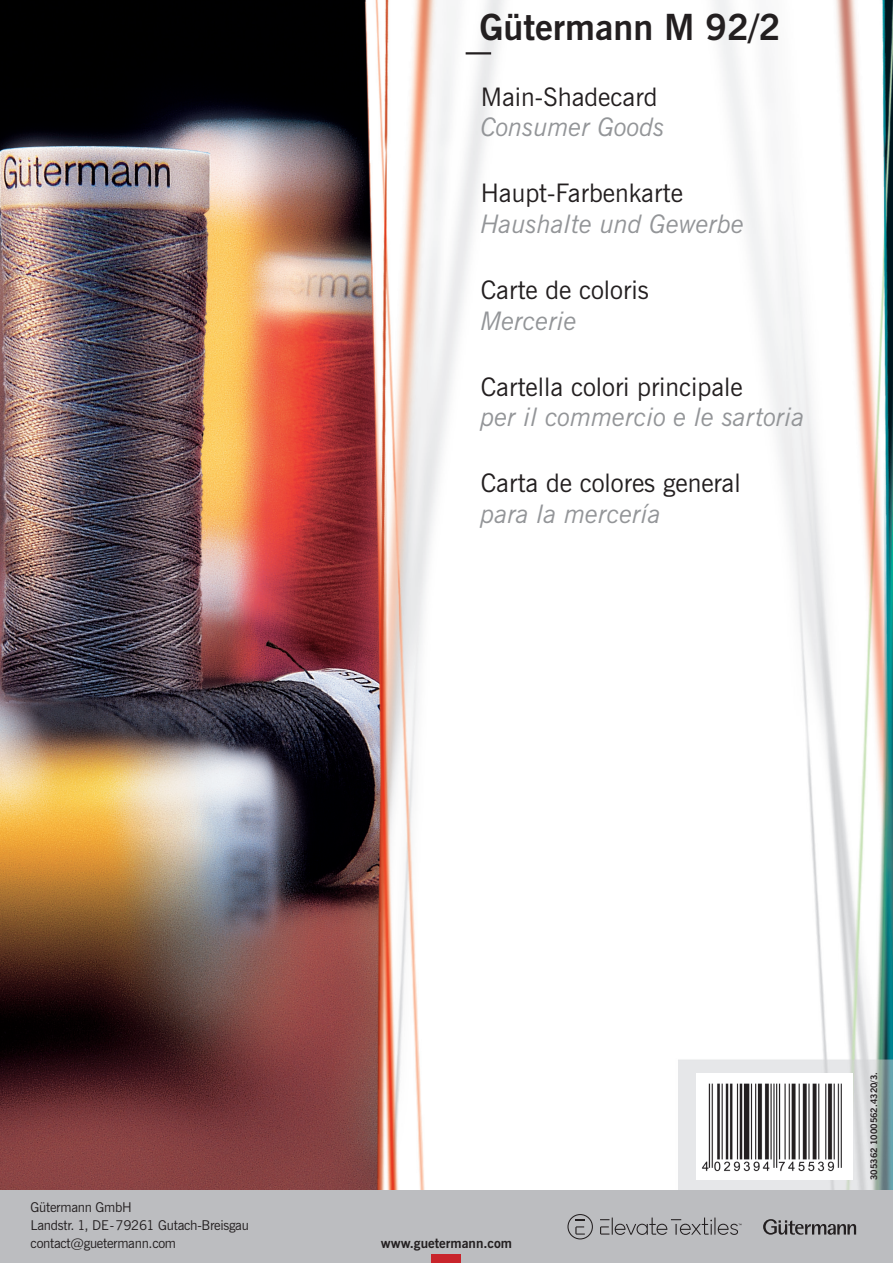
<style>
.page{position:relative;width:893px;height:1263px;background:#fff}
.page>*{position:absolute;margin:0;border:0;box-sizing:border-box;transform-origin:0 0}
.t1{font:700 36px "News Gothic";color:#231f20}
.t2{font:25.5px "News Gothic";color:#231f20}
.t3{font:italic 25.5px "News Gothic";color:#939598}
.t4{font:13.5px/18px "News Gothic";letter-spacing:-.02em;color:#231f20}
.t5{font:700 13.5px "News Gothic";color:#231f20}
.t6{font:700 9px "News Gothic";color:#231f20}
</style>
<div class="page">
<img style="left:0;top:0;width:559px;height:1191px">
<img style="left:625px;top:0;width:268px;height:1191px">
<div style="left:0;top:1191px;width:893px;height:72px;background:#bcbdc0"></div>
<hr style="left:466px;top:52px;width:25px;height:2px;background:#231f20">
<div style="left:696px;top:1074px;width:157px;height:106px;background:#fff"></div>
<img style="left:702px;top:1083px;width:140px;height:89px">
<div style="left:432px;top:1254px;width:29px;height:9px;background:#c8242b"></div>
<svg style="left:600px;top:1217px;width:141px;height:18px"></svg>
<div style="left:567px;top:1214px;width:26px;height:25px;border:1px solid #231f20;border-radius:50%"></div>
<svg style="left:575px;top:1226px;width:10px;height:8px"></svg>
<svg style="left:763px;top:1219px;width:93px;height:16px"></svg>
<h1 class="t1" style="left:479px;top:3px;width:303px">Gütermann M 92/2</h1>
<p class="t2" style="left:481px;top:80px;width:178px">Main-Shadecard</p>
<p class="t3" style="left:481px;top:111px;width:185px">Consumer Goods</p>
<p class="t2" style="left:481px;top:177px;width:204px">Haupt-Farbenkarte</p>
<p class="t3" style="left:481px;top:207px;width:265px">Haushalte und Gewerbe</p>
<p class="t2" style="left:481px;top:273px;width:170px">Carte de coloris</p>
<p class="t3" style="left:481px;top:304px;width:98px">Mercerie</p>
<p class="t2" style="left:481px;top:370px;width:264px">Cartella colori principale</p>
<p class="t3" style="left:481px;top:400px;width:325px">per il commercio e le sartoria</p>
<p class="t2" style="left:481px;top:466px;width:262px">Carta de colores general</p>
<p class="t3" style="left:481px;top:497px;width:182px">para la mercería</p>
<p class="t4" style="left:31px;top:1198px;width:220px">Gütermann GmbH<br>Landstr. 1, DE-79261 Gutach-Breisgau contact@guetermann.com</p>
<p class="t5" style="left:381px;top:1234px;width:133px">www.guetermann.com</p>
<p class="t6" style="left:868px;top:1180px;width:110px;rotate:-90deg">305362 1000562.4320/3.</p>
</div>
